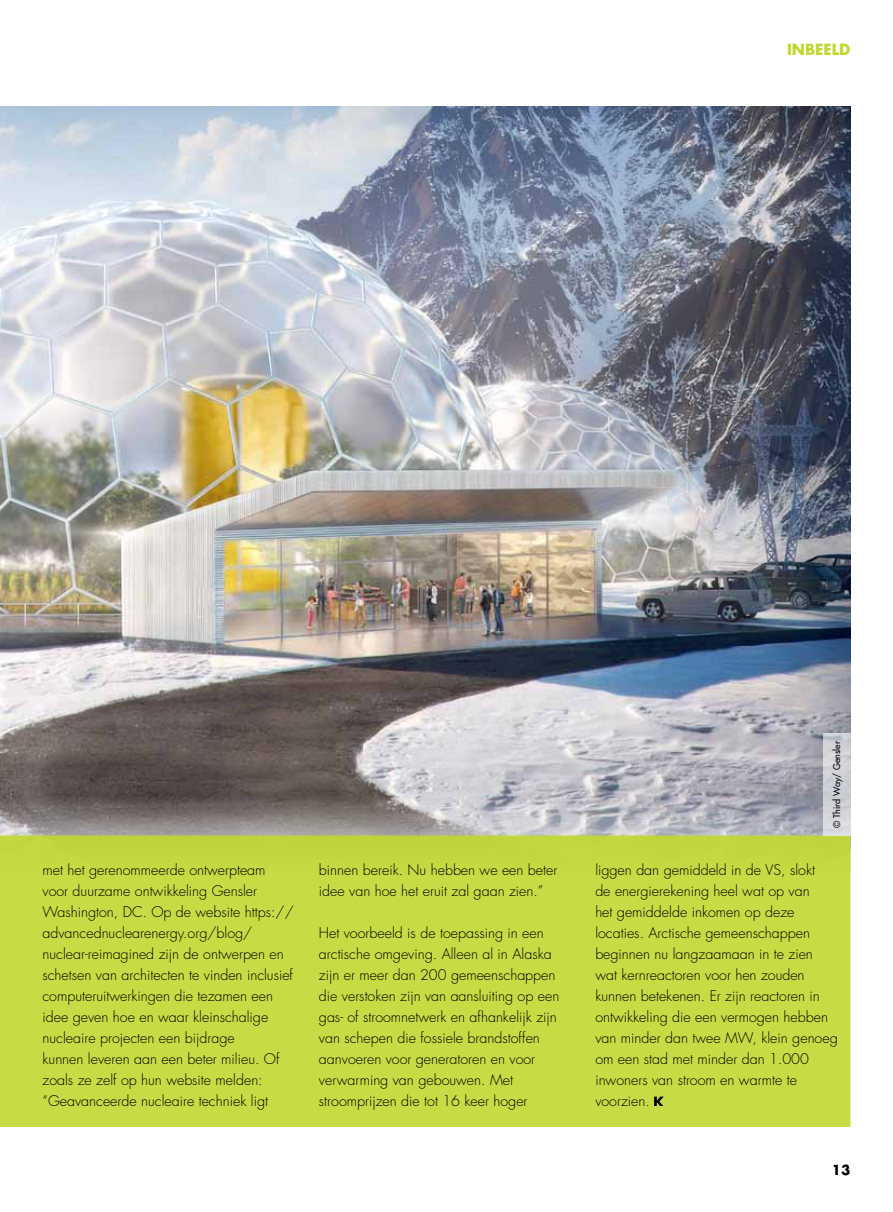
<style>
.page{position:relative;width:893px;height:1212px;background:#fff}
.page>*{position:absolute;margin:0;border:0;box-sizing:border-box;transform-origin:0 0}
.t1{font:700 15px "Futura";color:#c1d72f}
.t2{font:300 14.25px/21px "Futura";color:#000}
.t3{font:700 13.5px "Futura";color:#000}
.t4{font:9px "Futura";color:#000}
</style>
<div class="page">
<img style="left:0;top:106px;width:850px;height:729px">
<div style="left:0;top:835px;width:850px;height:292px;background:#c7db44"></div>
<svg style="left:654px;top:1096px;width:10px;height:10px"></svg>
<svg style="left:823px;top:733px;width:27px;height:102px;background:#d1d1d7"></svg>
<p class="t1" style="left:787px;top:39px;width:55px">INBEELD</p>
<p class="t2" style="left:43px;top:859px;width:253px">met het gerenommeerde ontwerpteam voor duurzame ontwikkeling Gensler Washington, DC. Op de website https:// advancednuclearenergy.org/blog/ nuclear-reimagined zijn de ontwerpen en schetsen van architecten te vinden inclusief computeruitwerkingen die tezamen een idee geven hoe en waar kleinschalige nucleaire projecten een bijdrage<br>kunnen leveren aan een beter milieu. Of zoals ze zelf op hun website melden: “Geavanceerde nucleaire techniek ligt</p>
<p class="t2" style="left:319px;top:859px;width:240px">binnen bereik. Nu hebben we een beter idee van hoe het eruit zal gaan zien.”</p>
<p class="t2" style="left:319px;top:922px;width:242px">Het voorbeeld is de toepassing in een arctische omgeving. Alleen al in Alaska zijn er meer dan 200 gemeenschappen die verstoken zijn van aansluiting op een gas- of stroomnetwerk en afhankelijk zijn van schepen die fossiele brandstoffen aanvoeren voor generatoren en voor verwarming van gebouwen. Met stroomprijzen die tot 16 keer hoger</p>
<p class="t4" style="left:831px;top:827px;width:88px;rotate:-90deg">© Third Way/ Gensler</p>
<p class="t2" style="left:595px;top:859px;width:244px">liggen dan gemiddeld in de VS, slokt<br>de energierekening heel wat op van<br>het gemiddelde inkomen op deze locaties. Arctische gemeenschappen beginnen nu langzaamaan in te zien wat kernreactoren voor hen zouden kunnen betekenen. Er zijn reactoren in ontwikkeling die een vermogen hebben van minder dan twee MW, klein genoeg om een stad met minder dan 1.000 inwoners van stroom en warmte te voorzien.</p>
<p class="t3" style="left:832px;top:1160px;width:20px">13</p>
</div>
